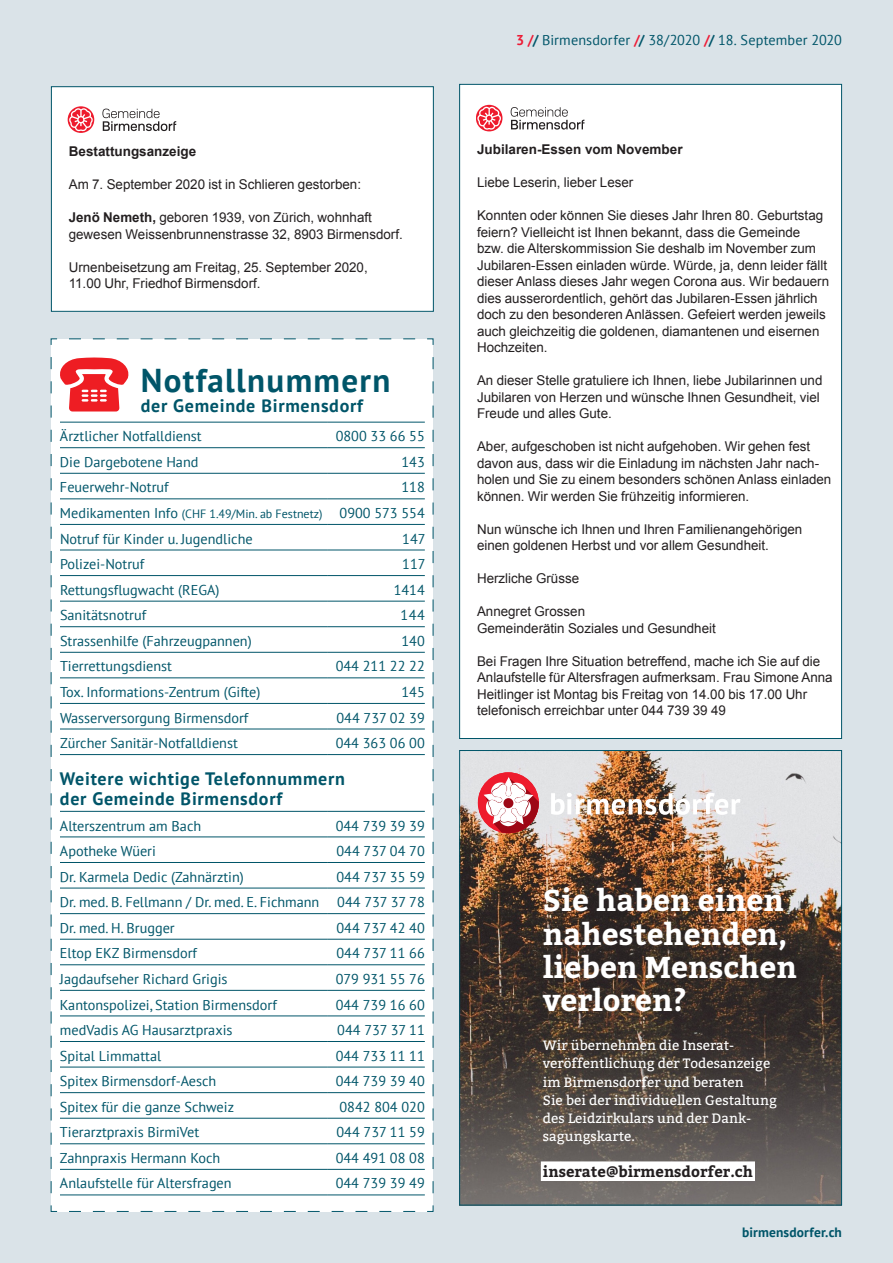
<style>
.page{position:relative;width:893px;height:1263px;background:#dae3e8}
.page>*{position:absolute;margin:0;border:0;box-sizing:border-box;transform-origin:0 0}
.t1{font:700 33px "PT Sans";letter-spacing:.04em;color:#005569}
.t2{font:700 30px/33.2px "Bitter";color:#fff}
.t3{font:700 18px/19.5px "PT Sans";letter-spacing:.04em;color:#005569}
.t4{font:700 15px "Bitter";color:#231f20}
.t5{font:14.25px/25.5px "PT Sans";color:#005569;text-align:justify}
.t6{font:13.5px/16.5px "Arial";color:#231f20}
.t7{font:13.5px/18px "Bitter";color:#fff}
.t8{font:700 13.5px "Arial";color:#231f20}
.t9{font:700 13.5px "PT Sans";letter-spacing:.01em;color:#005569}
.s1{font-weight:700}
.s2{font-size:12px}
.s3{font-weight:700;color:#ed1a35}
</style>
<div class="page">
<div style="left:51px;top:87px;width:382px;height:224px;background:#fff"></div>
<div style="left:51px;top:86px;width:383px;height:226px;border:1px solid #005569"></div>
<svg style="left:68px;top:106px;width:26px;height:27px"></svg>
<svg style="left:102px;top:109px;width:74px;height:22px"></svg>
<svg style="left:69px;top:108px;width:24px;height:23px"></svg>
<div style="left:460px;top:84px;width:382px;height:654px;background:#fff"></div>
<svg style="left:476px;top:105px;width:26px;height:26px"></svg>
<svg style="left:511px;top:107px;width:73px;height:23px"></svg>
<svg style="left:477px;top:107px;width:24px;height:23px"></svg>
<img style="left:461px;top:752px;width:379px;height:451px">
<div style="left:541px;top:1161px;width:214px;height:20px;background:#fff"></div>
<img style="left:551px;top:793px;width:189px;height:22px">
<div style="left:478px;top:772px;width:61px;height:61px;background:#ee1b2d;border-radius:50%"></div>
<svg style="left:484px;top:777px;width:56px;height:56px"></svg>
<svg style="left:50px;top:338px;width:384px;height:874px;background:#f5f7f7"></svg>
<p class="t8" style="left:69px;top:143px;width:129px">Bestattungsanzeige</p>
<p class="t6" style="left:69px;top:177px;width:294px">Am 7. September 2020 ist in Schlieren gestorben:</p>
<p class="t6" style="left:69px;top:210px;width:336px"><span class="s1">Jenö Nemeth,</span> geboren 1939, von Zürich, wohnhaft gewesen Weissenbrunnenstrasse 32, 8903 Birmensdorf.</p>
<p class="t6" style="left:69px;top:259px;width:300px">Urnenbeisetzung am Freitag, 25. September 2020,<br>11.00 Uhr, Friedhof Birmensdorf.</p>
<h1 class="t1" style="left:141px;top:358px;width:251px">Notfallnummern</h1>
<h3 class="t3" style="left:141px;top:395px;width:224px">der Gemeinde Birmensdorf</h3>
<p class="t5" style="left:60px;top:423px;width:143px">Ärztlicher Notfalldienst</p>
<p class="t5" style="left:336px;top:423px;width:91px">0800 33 66 55</p>
<p class="t5" style="left:60px;top:449px;width:140px">Die Dargebotene Hand</p>
<p class="t5" style="left:402px;top:449px;width:25px">143</p>
<p class="t5" style="left:60px;top:474px;width:110px">Feuerwehr-Notruf</p>
<p class="t5" style="left:60px;top:474px;width:366px;text-indent:342px">118<br>Medikamenten Info <span class="s2">(CHF 1.49/Min. ab Festnetz)</span> 0900 573 554<br>Notruf für Kinder u. Jugendliche</p>
<p class="t5" style="left:402px;top:525px;width:25px">147</p>
<p class="t5" style="left:60px;top:551px;width:86px">Polizei-Notruf</p>
<p class="t5" style="left:402px;top:551px;width:25px">117</p>
<p class="t5" style="left:60px;top:577px;width:161px">Rettungsflugwacht (REGA)</p>
<p class="t5" style="left:394px;top:577px;width:33px">1414</p>
<p class="t5" style="left:60px;top:602px;width:88px">Sanitätsnotruf</p>
<p class="t5" style="left:401px;top:602px;width:26px">144</p>
<p class="t5" style="left:60px;top:628px;width:193px">Strassenhilfe (Fahrzeugpannen)</p>
<p class="t5" style="left:402px;top:628px;width:25px">140</p>
<p class="t5" style="left:60px;top:653px;width:114px">Tierrettungsdienst</p>
<p class="t5" style="left:336px;top:653px;width:91px">044 211 22 22</p>
<p class="t5" style="left:60px;top:679px;width:202px">Tox. Informations-Zentrum (Gifte)</p>
<p class="t5" style="left:402px;top:679px;width:25px">145</p>
<p class="t5" style="left:60px;top:704px;width:190px">Wasserversorgung Birmensdorf</p>
<p class="t5" style="left:337px;top:704px;width:90px">044 737 02 39</p>
<p class="t5" style="left:60px;top:730px;width:179px">Zürcher Sanitär-Notfalldienst</p>
<p class="t5" style="left:336px;top:730px;width:91px">044 363 06 00</p>
<h3 class="t3" style="left:60px;top:769px;width:286px">Weitere wichtige Telefonnummern der Gemeinde Birmensdorf</h3>
<p class="t5" style="left:60px;top:812px;width:143px">Alterszentrum am Bach</p>
<p class="t5" style="left:336px;top:812px;width:91px">044 739 39 39</p>
<p class="t5" style="left:60px;top:838px;width:97px">Apotheke Wüeri</p>
<p class="t5" style="left:336px;top:838px;width:90px">044 737 04 70</p>
<p class="t5" style="left:60px;top:863px;width:185px">Dr. Karmela Dedic (Zahnärztin)</p>
<p class="t5" style="left:336px;top:863px;width:90px">044 737 35 59</p>
<p class="t5" style="left:60px;top:889px;width:261px">Dr. med. B. Fellmann / Dr. med. E. Fichmann</p>
<p class="t5" style="left:337px;top:889px;width:89px">044 737 37 78</p>
<p class="t5" style="left:60px;top:915px;width:116px">Dr. med. H. Brugger</p>
<p class="t5" style="left:336px;top:915px;width:90px">044 737 42 40</p>
<p class="t5" style="left:60px;top:940px;width:139px">Eltop EKZ Birmensdorf</p>
<p class="t5" style="left:336px;top:940px;width:90px">044 737 11 66</p>
<p class="t5" style="left:60px;top:966px;width:169px">Jagdaufseher Richard Grigis</p>
<p class="t5" style="left:336px;top:966px;width:91px">079 931 55 76</p>
<p class="t5" style="left:60px;top:991px;width:218px">Kantonspolizei, Station Birmensdorf</p>
<p class="t5" style="left:336px;top:991px;width:91px">044 739 16 60</p>
<p class="t5" style="left:60px;top:1017px;width:174px">medVadis AG Hausarztpraxis</p>
<p class="t5" style="left:337px;top:1017px;width:89px">044 737 37 11</p>
<p class="t5" style="left:60px;top:1042px;width:103px">Spital Limmattal</p>
<p class="t5" style="left:336px;top:1042px;width:91px">044 733 11 11</p>
<p class="t5" style="left:60px;top:1068px;width:158px">Spitex Birmensdorf-Aesch</p>
<p class="t5" style="left:336px;top:1068px;width:91px">044 739 39 40</p>
<p class="t5" style="left:60px;top:1094px;width:176px">Spitex für die ganze Schweiz</p>
<p class="t5" style="left:340px;top:1094px;width:87px">0842 804 020</p>
<p class="t5" style="left:60px;top:1119px;width:141px">Tierarztpraxis BirmiVet</p>
<p class="t5" style="left:336px;top:1119px;width:90px">044 737 11 59</p>
<p class="t5" style="left:60px;top:1145px;width:162px">Zahnpraxis Hermann Koch</p>
<p class="t5" style="left:336px;top:1145px;width:91px">044 491 08 08</p>
<p class="t5" style="left:60px;top:1170px;width:173px">Anlaufstelle für Altersfragen</p>
<p class="t5" style="left:336px;top:1170px;width:91px">044 739 39 49</p>
<p class="t5" style="left:516px;top:27px;width:327px"><span class="s3">3 /</span><span class="s1">/</span> Birmensdorfer <span class="s3">/</span><span class="s1">/</span> 38/2020 <span class="s3">/</span><span class="s1">/</span> 18. September 2020</p>
<p class="t8" style="left:477px;top:140px;width:207px">Jubilaren-Essen vom November</p>
<p class="t6" style="left:477px;top:174px;width:158px">Liebe Leserin, lieber Leser</p>
<p class="t6" style="left:477px;top:207px;width:354px">Konnten oder können Sie dieses Jahr Ihren 80. Geburtstag feiern? Vielleicht ist Ihnen bekannt, dass die Gemeinde bzw. die Alterskommission Sie deshalb im November zum Jubilaren-Essen einladen würde. Würde, ja, denn leider fällt dieser Anlass dieses Jahr wegen Corona aus. Wir bedauern dies ausserordentlich, gehört das Jubilaren-Essen jährlich doch zu den besonderen Anlässen. Gefeiert werden jeweils auch gleichzeitig die goldenen, diamantenen und eisernen Hochzeiten.</p>
<p class="t6" style="left:477px;top:372px;width:347px">An dieser Stelle gratuliere ich Ihnen, liebe Jubilarinnen und<br>Jubilaren von Herzen und wünsche Ihnen Gesundheit, viel<br>Freude und alles Gute.</p>
<p class="t6" style="left:477px;top:438px;width:356px">Aber, aufgeschoben ist nicht aufgehoben. Wir gehen fest davon aus, dass wir die Einladung im nächsten Jahr nach&shy;holen und Sie zu einem besonders schönen Anlass einladen können. Wir werden Sie frühzeitig informieren.</p>
<p class="t6" style="left:477px;top:521px;width:327px">Nun wünsche ich Ihnen und Ihren Familienangehörigen einen goldenen Herbst und vor allem Gesundheit.</p>
<p class="t6" style="left:477px;top:570px;width:104px">Herzliche Grüsse</p>
<p class="t6" style="left:477px;top:603px;width:240px">Annegret Grossen<br>Gemeinderätin Soziales und Gesundheit</p>
<p class="t6" style="left:477px;top:653px;width:357px">Bei Fragen Ihre Situation betreffend, mache ich Sie auf die Anlaufstelle für Altersfragen aufmerksam. Frau Simone Anna Heitlinger ist Montag bis Freitag von 14.00 bis 17.00 Uhr telefonisch erreichbar unter 044 739 39 49</p>
<h2 class="t2" style="left:543px;top:885px;width:256px">Sie haben einen nahestehenden, lieben Menschen verloren?</h2>
<p class="t7" style="left:543px;top:1037px;width:235px">Wir übernehmen die Inserat&shy;veröffentlichung der Todesanzeige im Birmensdorfer und beraten<br>Sie bei der individuellen Gestaltung des Leidzirkulars und der Dank&shy;sagungskarte.</p>
<p class="t4" style="left:543px;top:1161px;width:211px">inserate@birmensdorfer.ch</p>
<p class="t9" style="left:742px;top:1224px;width:101px">birmensdorfer.ch</p>
</div>
